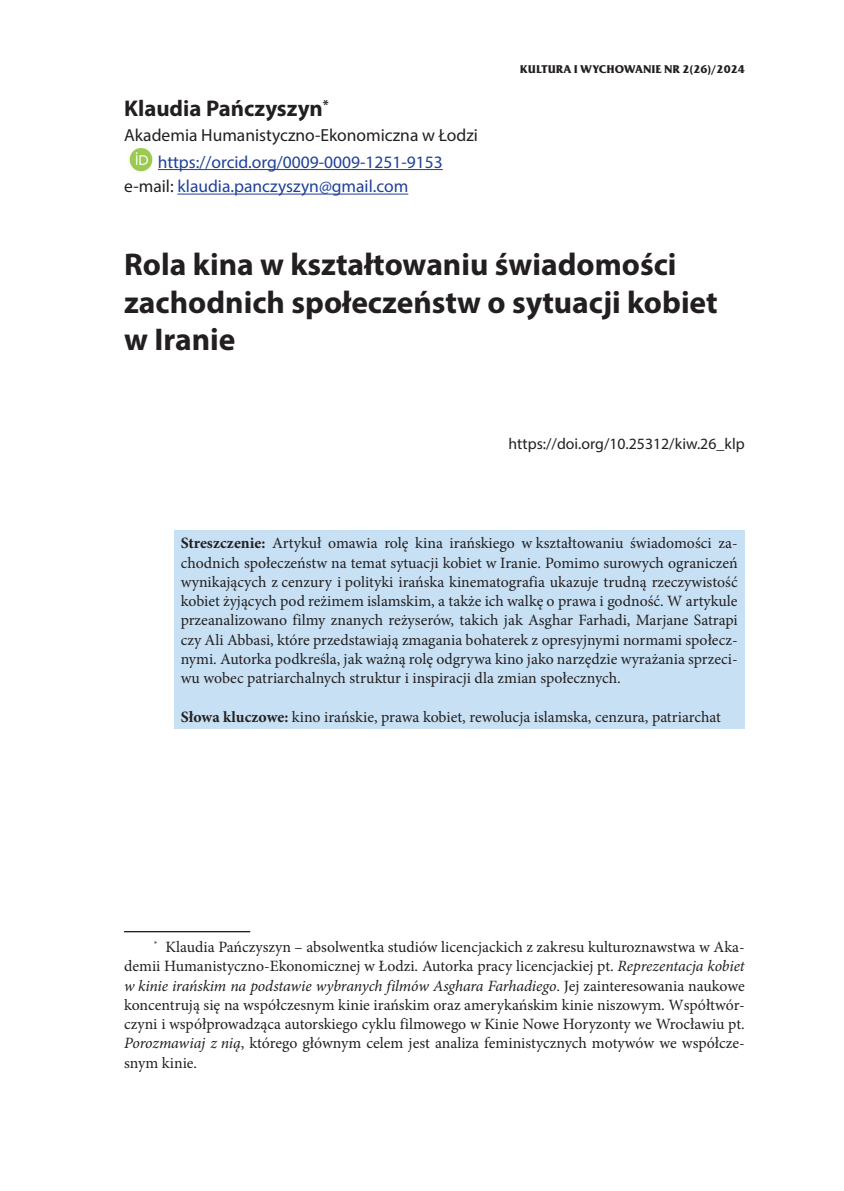
<style>
.page{position:relative;width:844px;height:1191px;background:#fff}
.page>*{position:absolute;margin:0;border:0;box-sizing:border-box;transform-origin:0 0}
.t1{font:700 31.5px/37.8px "Myriad Pro";color:#231f20}
.t2{font:700 22.75px "Myriad Pro";color:#231f20}
.t3{font:17.5px/24.5px "Myriad Pro";color:#20419a}
.t4{font:17.5px "Myriad Pro";color:#231f20}
.t5{font:15.75px/19.2px "Minion Pro";color:#231f20;text-align:justify}
.t6{font:15.75px "Myriad Pro";color:#231f20}
.t7{font:700 11.2px "Friz Qua TCE";color:#231f20}
.s1{color:#231f20}
.s2{font-weight:700}
.s3{font-style:italic}
</style>
<div class="page">
<hr style="left:158px;top:169px;width:284px;height:1px;background:#20419a">
<hr style="left:177px;top:194px;width:231px;height:1px;background:#20419a">
<img style="left:129px;top:147px;width:24px;height:25px">
<div style="left:174px;top:530px;width:570px;height:198px;background:#c7e0f3"></div>
<hr style="left:124px;top:931px;width:126px;height:1px;background:#231f20">
<h2 class="t2" style="left:124px;top:94px;width:206px">Klaudia Pańczyszyn<sup>*</sup></h2>
<p class="t4" style="left:124px;top:124px;width:355px">Akademia Humanistyczno-Ekonomiczna w Łodzi</p>
<p class="t3" style="left:124px;top:149px;width:320px;text-indent:34px">https://orcid.org/0009-0009-1251-9153 <span class="s1">e-mail:</span> klaudia.panczyszyn@gmail.com</p>
<p class="t7" style="left:520px;top:62px;width:226px">KULTURA I WYCHOWANIE NR 2(26)/2024</p>
<h1 class="t1" style="left:124px;top:244px;width:595px">Rola kina w kształtowaniu świadomości zachodnich społeczeństw o sytuacji kobiet w Iranie</h1>
<p class="t6" style="left:508px;top:433px;width:237px">https://doi.org/10.25312/kiw.26_klp</p>
<p class="t5" style="left:181px;top:534px;width:558px"><span class="s2">Streszczenie:</span> Artykuł omawia rolę kina irańskiego w kształtowaniu świadomości za&shy;chodnich społeczeństw na temat sytuacji kobiet w Iranie. Pomimo surowych ograniczeń wynikających z cenzury i polityki irańska kinematografia ukazuje trudną rzeczywistość kobiet żyjących pod reżimem islamskim, a także ich walkę o prawa i godność. W artykule przeanalizowano filmy znanych reżyserów, takich jak Asghar Farhadi, Marjane Satrapi czy Ali Abbasi, które przedstawiają zmagania bohaterek z opresyjnymi normami społecz&shy;nymi. Autorka podkreśla, jak ważną rolę odgrywa kino jako narzędzie wyrażania sprzeci&shy;wu wobec patriarchalnych struktur i inspiracji dla zmian społecznych.</p>
<p class="t5" style="left:181px;top:707px;width:541px"><span class="s2">Słowa kluczowe:</span> kino irańskie, prawa kobiet, rewolucja islamska, cenzura, patriarchat</p>
<p class="t5" style="left:124px;top:937px;width:622px;text-indent:30px"><sup>*</sup> Klaudia Pańczyszyn – absolwentka studiów licencjackich z zakresu kulturoznawstwa w Aka&shy;demii Humanistyczno-Ekonomicznej w Łodzi. Autorka pracy licencjackiej pt. <span class="s3">Reprezentacja kobiet w kinie irańskim na podstawie wybranych filmów Asghara Farhadiego</span>. Jej zainteresowania naukowe koncentrują się na współczesnym kinie irańskim oraz amerykańskim kinie niszowym. Współtwór&shy;czyni i współprowadząca autorskiego cyklu filmowego w Kinie Nowe Horyzonty we Wrocławiu pt.<br><span class="s3">Porozmawiaj z nią</span>, którego głównym celem jest analiza feministycznych motywów we współcze&shy;snym kinie.</p>
</div>
